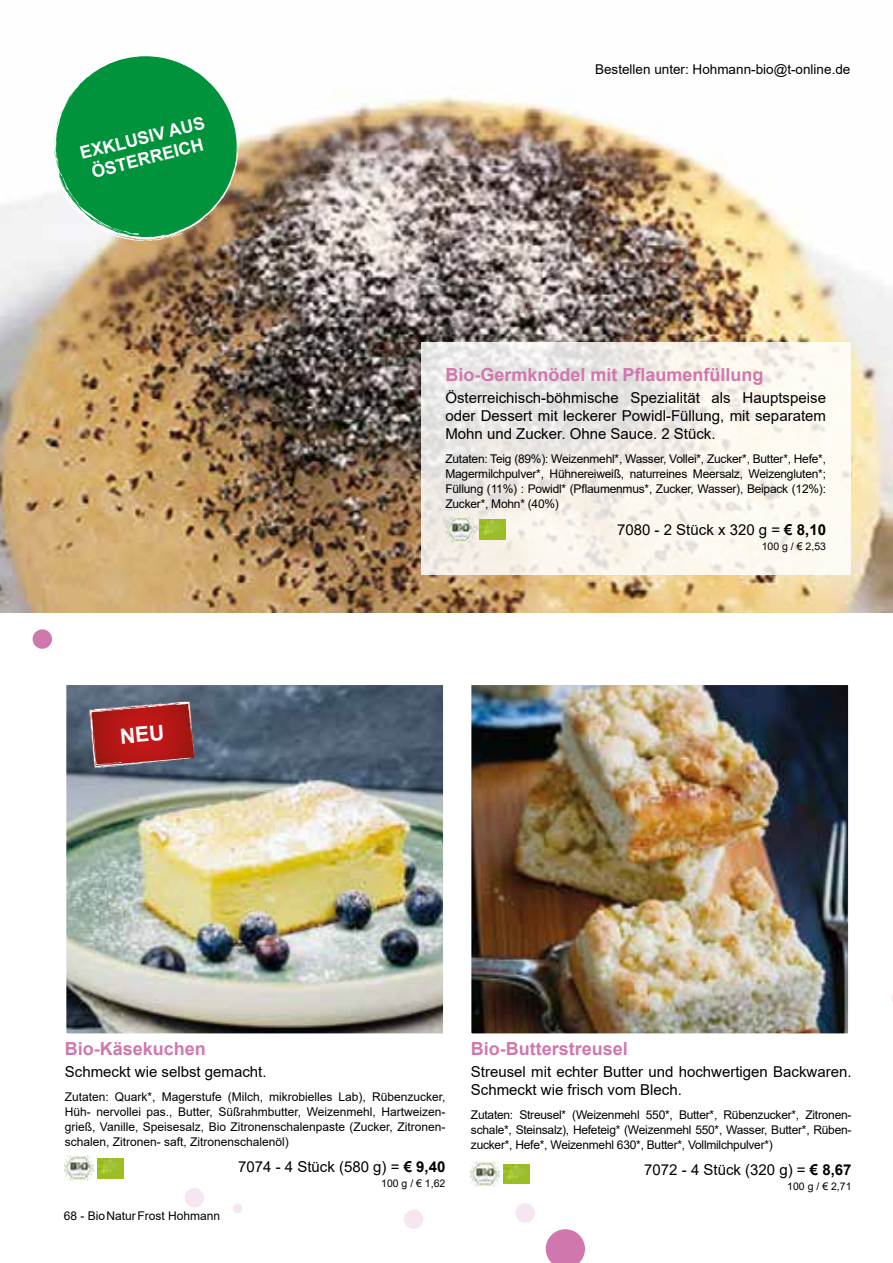
<style>
.page{position:relative;width:893px;height:1263px;background:#fff}
.page>*{position:absolute;margin:0;border:0;box-sizing:border-box;transform-origin:0 0}
.Produktheadline{font:700 18px "Arial";color:#d078ad}
.t1{font:700 17.4px/20.9px "Arial";color:#fff;text-align:center}
.Produkt_Subline{font:15px/18px "Arial";color:#000}
.Produktmenge{font:15px "Arial";color:#000}
.t2{font:13.5px "Arial";color:#000}
.Produktbeschreibung{font:12px/15px "Arial";letter-spacing:-.02em;color:#000;text-align:justify}
.Produktbeschreibung-2{font:12px "Arial";color:#000}
.Produktmenge-2{font:10.5px "Arial";color:#000}
.s1{font-weight:700}
</style>
<div class="page">
<div style="left:404px;top:1209px;width:19px;height:20px;background:#f5e6f2;border-radius:50%"></div>
<div style="left:33px;top:629px;width:19px;height:20px;background:#d078ad;border-radius:50%"></div>
<svg style="left:546px;top:1229px;width:39px;height:34px"></svg>
<img style="left:67px;top:686px;width:375px;height:346px">
<div style="left:63px;top:682px;width:383px;height:354px;border:3px solid #fff"></div>
<img style="left:472px;top:686px;width:375px;height:346px">
<div style="left:468px;top:682px;width:383px;height:354px;border:3px solid #fff"></div>
<div style="left:185px;top:1188px;width:19px;height:19px;background:#f5e6f2;border-radius:50%"></div>
<div style="left:515px;top:1203px;width:20px;height:20px;background:#f5e6f2;border-radius:50%"></div>
<div style="left:233px;top:1203px;width:9px;height:10px;background:#f5e6f2;border-radius:50%"></div>
<img style="left:97px;top:1158px;width:27px;height:20px">
<img style="left:65px;top:1155px;width:29px;height:26px">
<img style="left:503px;top:1164px;width:27px;height:20px">
<img style="left:471px;top:1161px;width:28px;height:26px">
<img style="left:0;top:93px;width:893px;height:520px">
<svg style="left:421px;top:343px;width:429px;height:232px;fill:#f7f2eb"></svg>
<svg style="left:45px;top:56px;width:201px;height:192px"></svg>
<img style="left:479px;top:520px;width:27px;height:20px">
<img style="left:446px;top:517px;width:29px;height:26px">
<svg style="left:891px;top:437px;width:2px;height:19px"></svg>
<svg style="left:89px;top:700px;width:106px;height:68px;background:#a33436"></svg>
<p class="t1" style="left:78px;top:143px;width:129px;rotate:-14deg">EXKLUSIV AUS<br>ÖSTERREICH</p>
<p class="t2" style="left:595px;top:60px;width:257px">Bestellen unter: Hohmann-bio@t-online.de</p>
<p class="Produktheadline" style="left:445px;top:362px;width:320px">Bio-Germknödel mit Pflaumenfüllung</p>
<p class="Produkt_Subline" style="left:445px;top:389px;width:382px;text-align:justify">Österreichisch-böhmische Spezialität als Hauptspeise oder Dessert mit leckerer Powidl-Füllung, mit separatem Mohn und Zucker. Ohne Sauce. 2 Stück.</p>
<p class="Produktbeschreibung" style="left:445px;top:451px;width:382px">Zutaten: Teig (89%): Weizenmehl*, Wasser, Vollei*, Zucker*, Butter*, Hefe*, Magermilchpulver*, Hühnereiweiß, naturreines Meersalz, Weizengluten*; Füllung (11%) : Powidl* (Pflaumenmus*, Zucker, Wasser), Beipack (12%):<br>Zucker*, Mohn* (40%)</p>
<p class="Produktmenge" style="left:617px;top:519px;width:210px">7080 - 2 Stück x 320 g = <span class="s1">€ 8,10</span></p>
<p class="Produktmenge-2" style="left:762px;top:539px;width:66px">100 g / € 2,53</p>
<p class="Produktheadline" style="left:65px;top:1036px;width:143px">Bio-Käsekuchen</p>
<p class="Produkt_Subline" style="left:65px;top:1063px;width:203px">Schmeckt wie selbst gemacht.</p>
<p class="Produktbeschreibung" style="left:65px;top:1089px;width:382px">Zutaten: Quark*, Magerstufe (Milch, mikrobielles Lab), Rübenzucker, Hüh- nervollei pas., Butter, Süßrahmbutter, Weizenmehl, Hartweizen&shy;grieß, Vanille, Speisesalz, Bio Zitronenschalenpaste (Zucker, Zitronen&shy;schalen, Zitronen- saft, Zitronenschalenöl)</p>
<p class="Produktmenge" style="left:238px;top:1157px;width:209px">7074 - 4 Stück (580 g) = <span class="s1">€ 9,40</span></p>
<p class="Produktmenge-2" style="left:381px;top:1176px;width:66px">100 g / € 1,62</p>
<p class="Produktbeschreibung-2" style="left:64px;top:1208px;width:158px">68 - BioNaturFrost Hohmann</p>
<p class="Produktheadline" style="left:471px;top:1036px;width:159px">Bio-Butterstreusel</p>
<p class="Produkt_Subline" style="left:471px;top:1063px;width:382px">Streusel mit echter Butter und hochwertigen Backwaren.<br>Schmeckt wie frisch vom Blech.</p>
<p class="Produktbeschreibung" style="left:471px;top:1107px;width:382px">Zutaten: Streusel* (Weizenmehl 550*, Butter*, Rübenzucker*, Zitronen&shy;schale*, Steinsalz), Hefeteig* (Weizenmehl 550*, Wasser, Butter*, Rüben&shy;zucker*, Hefe*, Weizenmehl 630*, Butter*, Vollmilchpulver*)</p>
<p class="Produktmenge" style="left:644px;top:1160px;width:209px">7072 - 4 Stück (320 g) = <span class="s1">€ 8,67</span></p>
<p class="Produktmenge-2" style="left:787px;top:1179px;width:66px">100 g / € 2,71</p>
</div>
